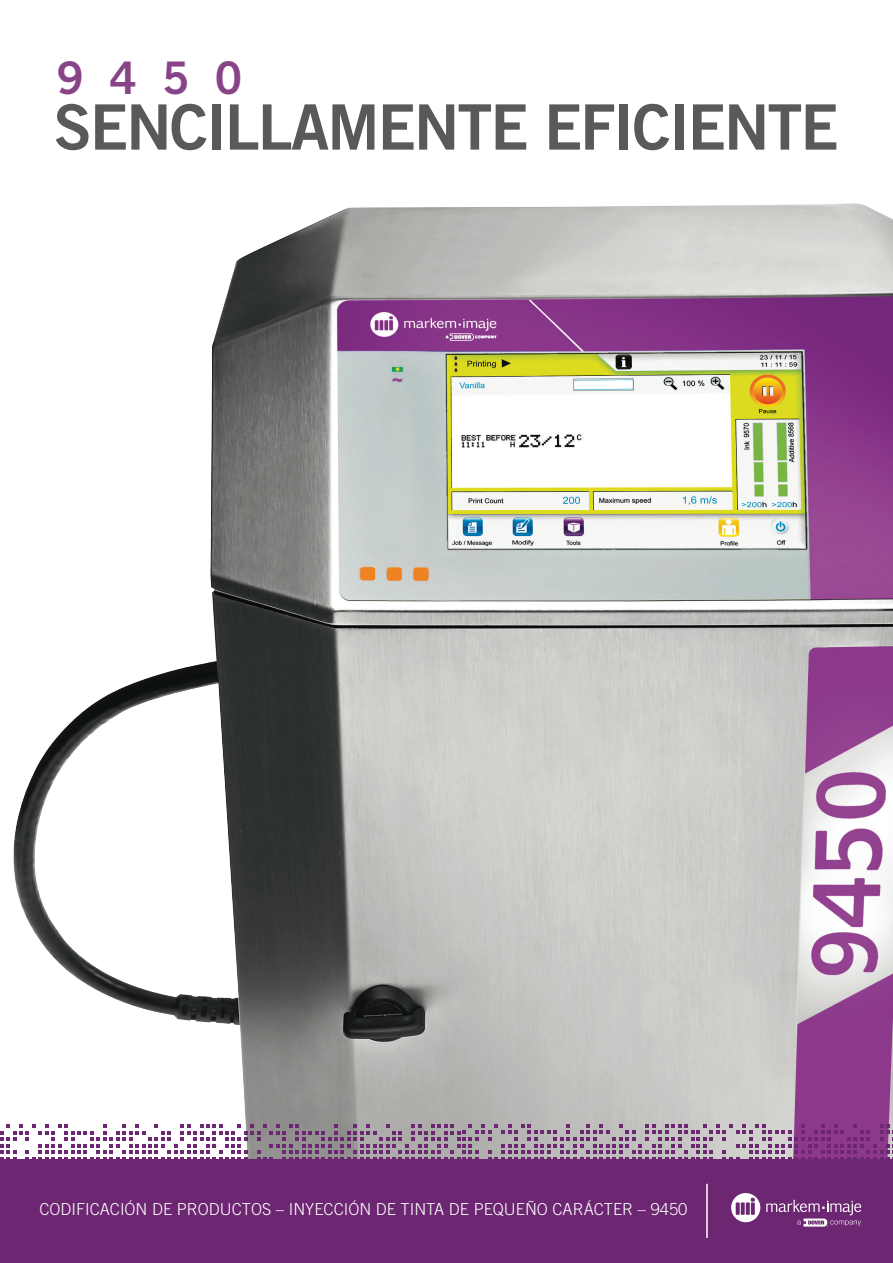
<style>
.page{position:relative;width:893px;height:1263px;background:#fff}
.page>*{position:absolute;margin:0;border:0;box-sizing:border-box;transform-origin:0 0}
.t1{font:62.7px "Trade Gothic Bold Two";letter-spacing:-.03em;color:#57595a}
.t2{font:45px "Trade Gothic Bold Two";color:#874588}
.t3{font:300 16.5px "Trade Gothic";color:#fff}
</style>
<div class="page">
<img style="left:13px;top:203px;width:880px;height:957px">
<div style="left:0;top:1160px;width:893px;height:103px;background:#6d2672"></div>
<hr style="left:706px;top:1184px;width:2px;height:54px;background:#fff">
<svg style="left:731px;top:1193px;width:29px;height:29px"></svg>
<svg style="left:766px;top:1200px;width:95px;height:26px"></svg>
<svg style="left:0;top:1124px;width:890px;height:36px"></svg>
<h2 class="t2" style="left:57px;top:50px;width:187px">9450</h2>
<h1 class="t1" style="left:54px;top:88px;width:787px">SENCILLAMENTE EFICIENTE</h1>
<p class="t3" style="left:39px;top:1199px;width:650px">CODIFICACIÓN DE PRODUCTOS – INYECCIÓN DE TINTA DE PEQUEÑO CARÁCTER – 9450</p>
</div>
